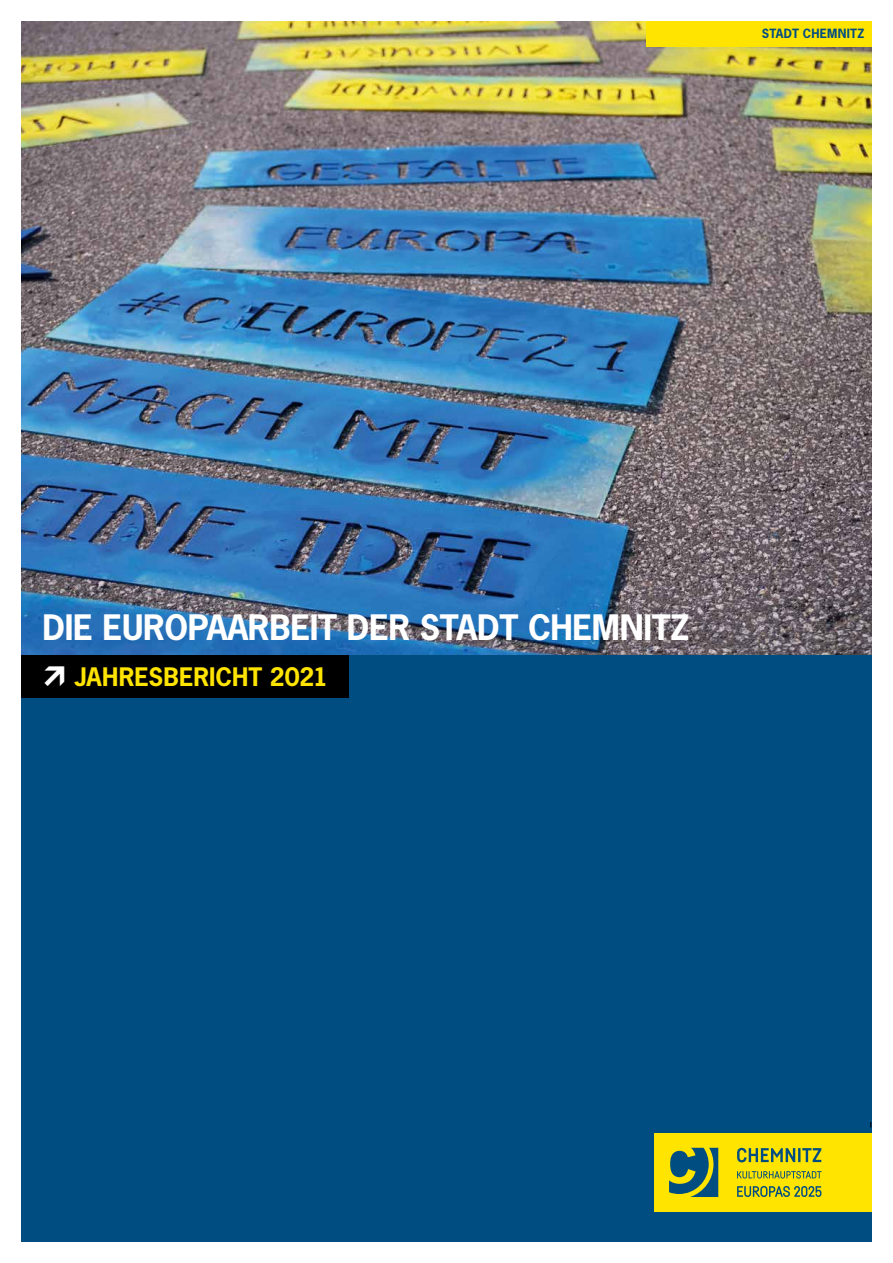
<style>
.page{position:relative;width:893px;height:1263px;background:#fff}
.page>*{position:absolute;margin:0;border:0;box-sizing:border-box;transform-origin:0 0}
.t1{font:700 33px "News Gothic Std";letter-spacing:-.01em;color:#fff}
.t2{font:700 24px "News Gothic Std";color:#ffe400}
.t3{font:700 12px "News Gothic Std";letter-spacing:.02em;color:#004d82}
</style>
<div class="page">
<img style="left:21px;top:21px;width:851px;height:634px">
<div style="left:21px;top:655px;width:851px;height:587px;background:#004d82"></div>
<div style="left:646px;top:21px;width:226px;height:26px;background:#ffe400"></div>
<div style="left:21px;top:655px;width:328px;height:43px;background:#000"></div>
<div style="left:654px;top:1133px;width:218px;height:78px;background:#ffe400"></div>
<svg style="left:669px;top:1148px;width:49px;height:49px"></svg>
<svg style="left:737px;top:1171px;width:85px;height:7px"></svg>
<svg style="left:737px;top:1186px;width:84px;height:11px"></svg>
<svg style="left:737px;top:1148px;width:84px;height:14px"></svg>
<p class="t3" style="left:762px;top:26px;width:104px">STADT CHEMNITZ</p>
<p class="t1" style="left:43px;top:605px;width:648px">DIE EUROPAARBEIT DER STADT CHEMNITZ</p>
<p class="t2" style="left:75px;top:661px;width:255px">JAHRESBERICHT 2021</p>
</div>
